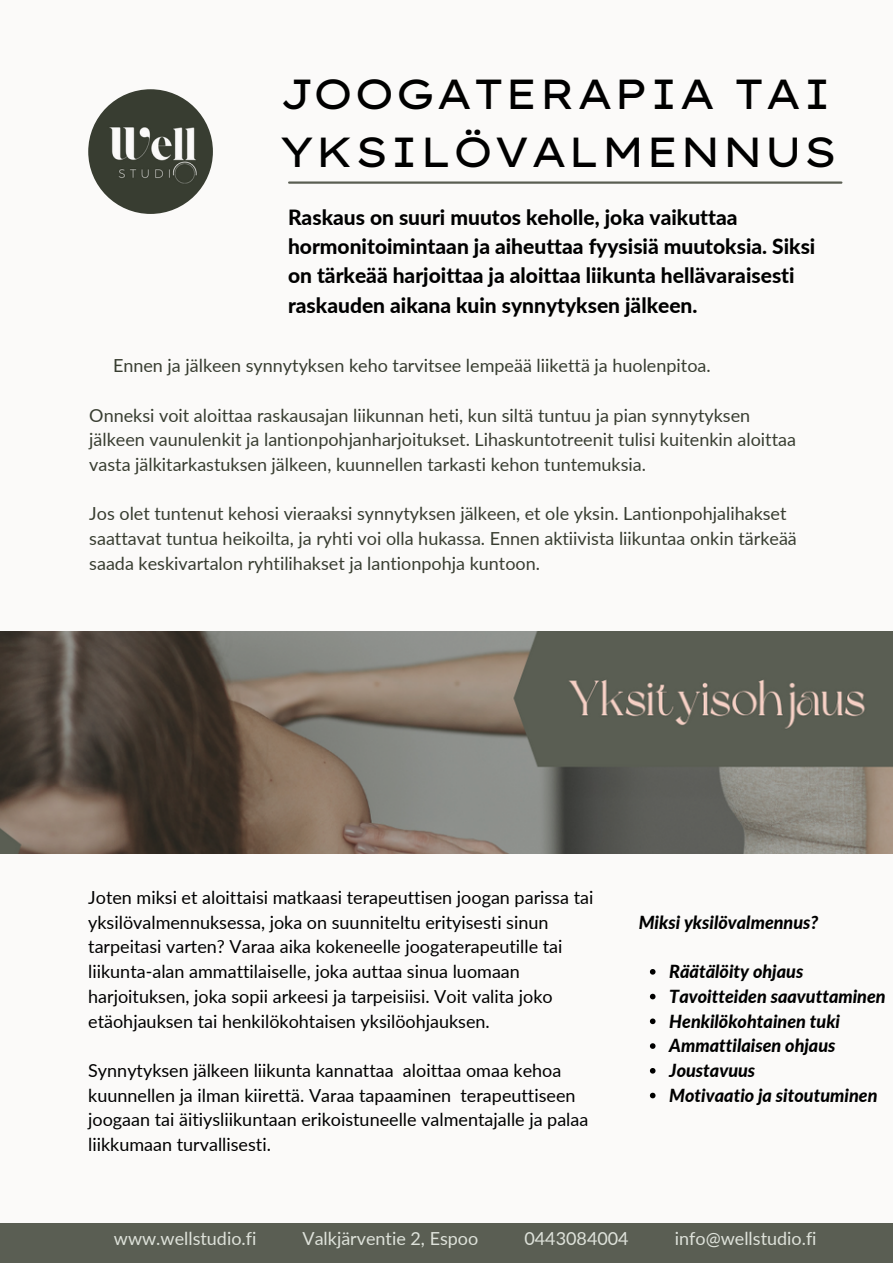
<style>
.page{position:relative;width:893px;height:1264px;background:#fff}
.page>*{position:absolute;margin:0;border:0;box-sizing:border-box;transform-origin:0 0}
.t1{font:42px "Lexend Mega";color:#000}
.t2{font:800 21px/29.2px "Lato";color:#000}
.t3{font:18px/24.8px "Lato";color:#000}
.t4{font:18px/24.8px "Lato";color:#383d31}
.t5{font:italic 800 18px "Lato";color:#000}
.t6{font:18px "Lato";color:#dee2da}
</style>
<div class="page">
<div style="left:0;top:0;width:892px;height:1262px;background:#fbfaf9"></div>
<img style="left:88px;top:89px;width:125px;height:125px;border-radius:50%">
<hr style="left:289px;top:181px;width:552px;height:3px;background:#5a5e53">
<div style="left:0;top:1222px;width:892px;height:40px;background:#5a5e53"></div>
<img style="left:0;top:631px;width:892px;height:222px">
<svg style="left:650px;top:969px;width:5px;height:5px"></svg>
<svg style="left:650px;top:993px;width:5px;height:6px"></svg>
<svg style="left:650px;top:1018px;width:5px;height:6px"></svg>
<svg style="left:650px;top:1043px;width:5px;height:5px"></svg>
<svg style="left:650px;top:1068px;width:5px;height:5px"></svg>
<svg style="left:650px;top:1092px;width:5px;height:6px"></svg>
<p class="t1" style="left:279px;top:67px;width:554px">JOOGATERAPIA TAI</p>
<p class="t1" style="left:279px;top:125px;width:560px">YKSILÖVALMENNUS</p>
<p class="t2" style="left:288px;top:202px;width:529px">Raskaus on suuri muutos keholle, joka vaikuttaa hormonitoimintaan ja aiheuttaa fyysisiä muutoksia. Siksi on tärkeää harjoittaa ja aloittaa liikunta hellävaraisesti raskauden aikana kuin synnytyksen jälkeen.</p>
<p class="t4" style="left:113px;top:352px;width:599px">Ennen ja jälkeen synnytyksen keho tarvitsee lempeää liikettä ja huolenpitoa.</p>
<p class="t4" style="left:89px;top:402px;width:708px">Onneksi voit aloittaa raskausajan liikunnan heti, kun siltä tuntuu ja pian synnytyksen jälkeen vaunulenkit ja lantionpohjanharjoitukset. Lihaskuntotreenit tulisi kuitenkin aloittaa vasta jälkitarkastuksen jälkeen, kuunnellen tarkasti kehon tuntemuksia.</p>
<p class="t4" style="left:89px;top:501px;width:709px">Jos olet tuntenut kehosi vieraaksi synnytyksen jälkeen, et ole yksin. Lantionpohjalihakset saattavat tuntua heikoilta, ja ryhti voi olla hukassa. Ennen aktiivista liikuntaa onkin tärkeää saada keskivartalon ryhtilihakset ja lantionpohja kuntoon.</p>
<p class="t3" style="left:88px;top:884px;width:506px">Joten miksi et aloittaisi matkaasi terapeuttisen joogan parissa tai yksilövalmennuksessa, joka on suunniteltu erityisesti sinun tarpeitasi varten? Varaa aika kokeneelle joogaterapeutille tai liikunta-alan ammattilaiselle, joka auttaa sinua luomaan harjoituksen, joka sopii arkeesi ja tarpeisiisi. Voit valita joko etäohjauksen tai henkilökohtaisen yksilöohjauksen.</p>
<p class="t3" style="left:88px;top:1057px;width:501px">Synnytyksen jälkeen liikunta kannattaa aloittaa omaa kehoa kuunnellen ja ilman kiirettä. Varaa tapaaminen terapeuttiseen joogaan tai äitiysliikuntaan erikoistuneelle valmentajalle ja palaa liikkumaan turvallisesti.</p>
<p class="t5" style="left:638px;top:910px;width:181px">Miksi yksilövalmennus?</p>
<p class="t5" style="left:669px;top:960px;width:136px">Räätälöity ohjaus</p>
<p class="t5" style="left:669px;top:985px;width:218px">Tavoitteiden saavuttaminen</p>
<p class="t5" style="left:669px;top:1009px;width:172px">Henkilökohtainen tuki</p>
<p class="t5" style="left:669px;top:1034px;width:168px">Ammattilaisen ohjaus</p>
<p class="t5" style="left:669px;top:1059px;width:87px">Joustavuus</p>
<p class="t5" style="left:669px;top:1083px;width:210px">Motivaatio ja sitoutuminen</p>
<p class="t6" style="left:114px;top:1227px;width:144px">www.wellstudio.fi</p>
<p class="t6" style="left:302px;top:1227px;width:177px">Valkjärventie 2, Espoo</p>
<p class="t6" style="left:524px;top:1227px;width:106px">0443084004</p>
<p class="t6" style="left:674px;top:1227px;width:143px">info@wellstudio.fi</p>
</div>
